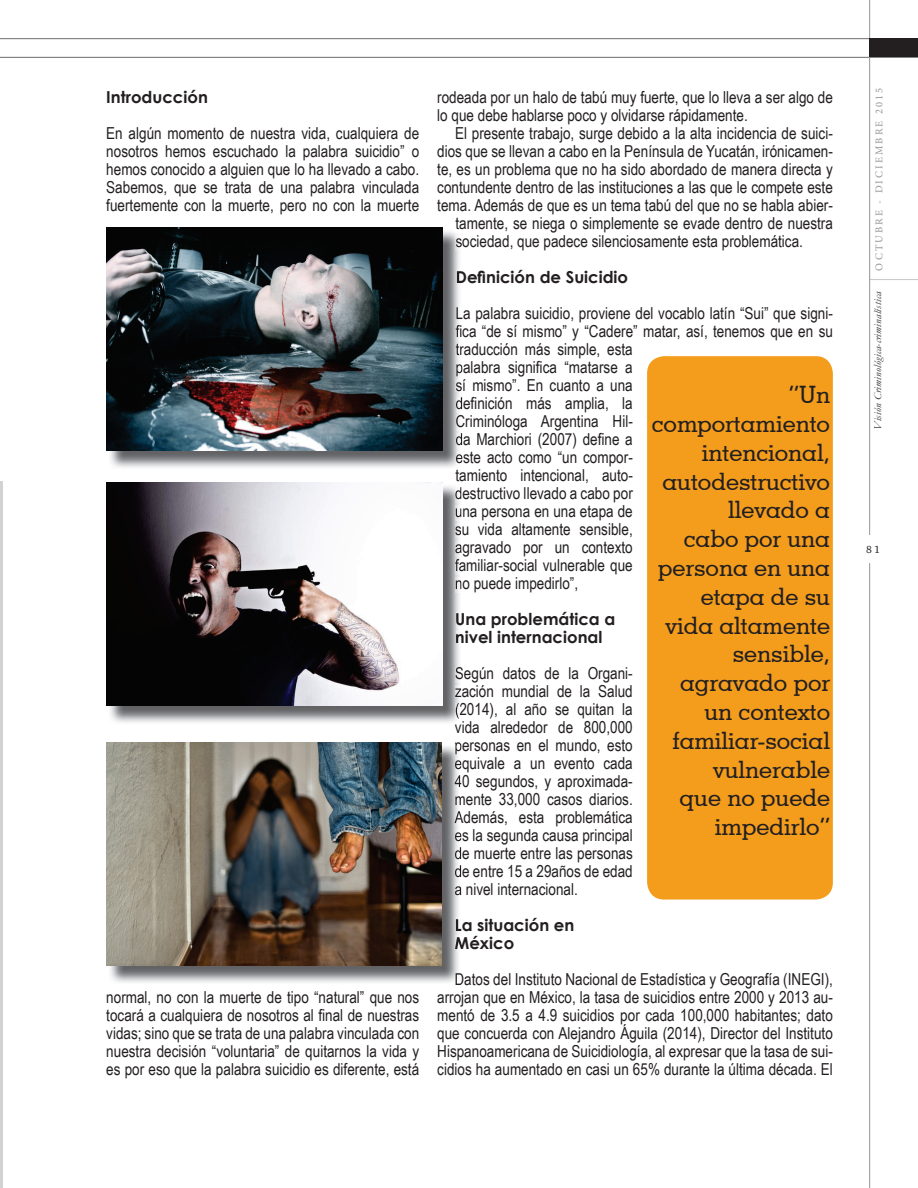
<style>
.page{position:relative;width:918px;height:1188px;background:#fff}
.page>*{position:absolute;margin:0;border:0;box-sizing:border-box;transform-origin:0 0}
.t1{font:500 24px/28.8px "Geometric Slab 703 BT";color:#231f20;text-align:right}
.t2{font:16.5px/18px "Arial Narrow";color:#231f20;text-align:justify}
.t3{font:700 16.5px/18px "Century Gothic";color:#231f20}
.t4{font:italic 10.5px "Garamond";color:#231f20}
.t5{font:10.5px "Minion Pro";letter-spacing:.2em;color:#939598}
.t6{font:10.5px "Charter ITC Std";color:#231f20}
</style>
<div class="page">
<hr style="left:0;top:481px;width:3px;height:707px;background:#d1d2d4">
<hr style="left:870px;top:279px;width:48px;height:1px;background:#c5c6c8">
<hr style="left:0;top:57px;width:918px;height:1px;background:#6c6d70">
<hr style="left:0;top:38px;width:918px;height:1px;background:#6c6d70">
<hr style="left:869px;top:0;width:1px;height:535px;background:#939598">
<hr style="left:869px;top:563px;width:1px;height:625px;background:#939598">
<div style="left:870px;top:38px;width:48px;height:19px;background:#231f20"></div>
<img style="left:110px;top:746px;width:349px;height:238px">
<svg style="left:455px;top:744px;width:5px;height:10px"></svg>
<img style="left:455px;top:757px;width:5px;height:15px">
<img style="left:455px;top:775px;width:5px;height:16px">
<img style="left:455px;top:793px;width:5px;height:14px">
<img style="left:455px;top:811px;width:5px;height:15px">
<img style="left:455px;top:829px;width:5px;height:16px">
<img style="left:455px;top:847px;width:5px;height:15px">
<svg style="left:455px;top:865px;width:5px;height:12px"></svg>
<svg style="left:455px;top:883px;width:5px;height:12px"></svg>
<svg style="left:455px;top:918px;width:5px;height:31px"></svg>
<svg style="left:456px;top:973px;width:4px;height:11px"></svg>
<img style="left:106px;top:742px;width:336px;height:224px">
<img style="left:110px;top:486px;width:351px;height:237px">
<img style="left:455px;top:487px;width:6px;height:15px">
<img style="left:456px;top:505px;width:5px;height:15px">
<img style="left:455px;top:523px;width:6px;height:14px">
<img style="left:455px;top:541px;width:6px;height:16px">
<img style="left:455px;top:559px;width:6px;height:15px">
<img style="left:456px;top:577px;width:5px;height:15px">
<img style="left:456px;top:612px;width:5px;height:16px">
<svg style="left:456px;top:631px;width:5px;height:12px"></svg>
<img style="left:456px;top:667px;width:5px;height:16px">
<svg style="left:455px;top:685px;width:6px;height:12px"></svg>
<img style="left:456px;top:703px;width:5px;height:16px">
<svg style="left:455px;top:721px;width:6px;height:4px"></svg>
<img style="left:106px;top:482px;width:336px;height:224px">
<img style="left:110px;top:231px;width:350px;height:237px">
<img style="left:456px;top:235px;width:6px;height:15px">
<svg style="left:457px;top:270px;width:5px;height:13px"></svg>
<img style="left:457px;top:307px;width:5px;height:16px">
<img style="left:456px;top:325px;width:6px;height:16px">
<img style="left:456px;top:343px;width:6px;height:15px">
<img style="left:456px;top:361px;width:6px;height:16px">
<svg style="left:456px;top:379px;width:6px;height:12px"></svg>
<img style="left:456px;top:397px;width:6px;height:15px">
<img style="left:456px;top:415px;width:6px;height:16px">
<img style="left:456px;top:433px;width:6px;height:16px">
<img style="left:456px;top:451px;width:6px;height:15px">
<img style="left:106px;top:228px;width:337px;height:223px">
<div style="left:646px;top:355px;width:188px;height:545px;background:#f49d1d;border-radius:18px"></div>
<div style="left:646px;top:355px;width:188px;height:546px;border:2px solid #fff;border-radius:18px"></div>
<p class="t3" style="left:106px;top:87px;width:103px">Introducción</p>
<p class="t2" style="left:106px;top:124px;width:314px">En algún momento de nuestra vida, cualquiera de nosotros hemos escuchado la palabra suicidio” o hemos conocido a alguien que lo ha llevado a cabo.<br>Sabemos, que se trata de una palabra vinculada fuertemente con la muerte, pero no con la muerte</p>
<p class="t2" style="left:106px;top:988px;width:314px">normal, no con la muerte de tipo “natural” que nos tocará a cualquiera de nosotros al final de nuestras vidas; sino que se trata de una palabra vinculada con nuestra decisión “voluntaria” de quitarnos la vida y es por eso que la palabra suicidio es diferente, está</p>
<p class="t2" style="left:437px;top:88px;width:397px">rodeada por un halo de tabú muy fuerte, que lo lleva a ser algo de lo que debe hablarse poco y olvidarse rápidamente.</p>
<p class="t2" style="left:455px;top:124px;width:379px">El presente trabajo, surge debido a la alta incidencia de suici-</p>
<p class="t2" style="left:437px;top:142px;width:397px">dios que se llevan a cabo en la Península de Yucatán, irónicamen-</p>
<p class="t2" style="left:437px;top:160px;width:397px">te, es un problema que no ha sido abordado de manera directa y</p>
<p class="t2" style="left:437px;top:178px;width:397px">contundente dentro de las instituciones a las que le compete este</p>
<p class="t2" style="left:437px;top:196px;width:397px">tema. Además de que es un tema tabú del que no se habla abier-</p>
<p class="t2" style="left:456px;top:214px;width:379px">tamente, se niega o simplemente se evade dentro de nuestra</p>
<p class="t2" style="left:456px;top:232px;width:349px">sociedad, que padece silenciosamente esta problemática.</p>
<p class="t3" style="left:456px;top:267px;width:174px">Definición de Suicidio</p>
<p class="t2" style="left:455px;top:304px;width:380px;text-align:left">La palabra suicidio, proviene del vocablo latín “Sui” que signi&shy;fica “de sí mismo” y “Cadere” matar, así, tenemos que en su traducción más simple, esta<br>palabra significa “matarse a<br>sí mismo”. En cuanto a una<br>definición más amplia, la<br>Criminóloga Argentina Hil-<br>da Marchiori (2007) define a<br>este acto como “un compor-<br>tamiento intencional, auto-<br>destructivo llevado a cabo por<br>una persona en una etapa de<br>su vida altamente sensible,<br>agravado por un contexto<br>familiar-social vulnerable que<br>no puede impedirlo”,</p>
<p class="t3" style="left:455px;top:609px;width:162px">Una problemática a nivel internacional</p>
<p class="t2" style="left:455px;top:664px;width:180px">Según datos de la Organi&shy;zación mundial de la Salud (2014), al año se quitan la vida alrededor de 800,000 personas en el mundo, esto equivale a un evento cada 40 segundos, y aproximada&shy;mente 33,000 casos diarios.<br>Además, esta problemática es la segunda causa principal de muerte entre las personas de entre 15 a 29años de edad a nivel internacional.</p>
<p class="t3" style="left:455px;top:915px;width:121px">La situación en<br>México</p>
<p class="t2" style="left:437px;top:970px;width:397px;text-indent:17px">Datos del Instituto Nacional de Estadística y Geografía (INEGI), arrojan que en México, la tasa de suicidios entre 2000 y 2013 au&shy;mentó de 3.5 a 4.9 suicidios por cada 100,000 habitantes; dato que concuerda con Alejandro Águila (2014), Director del Instituto Hispanoamericana de Suicidiología, al expresar que la tasa de sui&shy;cidios ha aumentado en casi un 65% durante la última década. El</p>
<h1 class="t1" style="left:652px;top:380px;width:180px">“Un comportamiento intencional, autodestructivo llevado a<br>cabo por una persona en una etapa de su vida altamente sensible, agravado por un contexto familiar-social vulnerable<br>que no puede impedirlo”</h1>
<p class="t5" style="left:872px;top:271px;width:184px;rotate:-90deg">OCTUBRE - DICIEMBRE 2015</p>
<p class="t4" style="left:871px;top:430px;width:140px;rotate:-90deg">Visión Criminológica-criminalística</p>
<p class="t6" style="left:866px;top:543px;width:15px">81</p>
</div>
